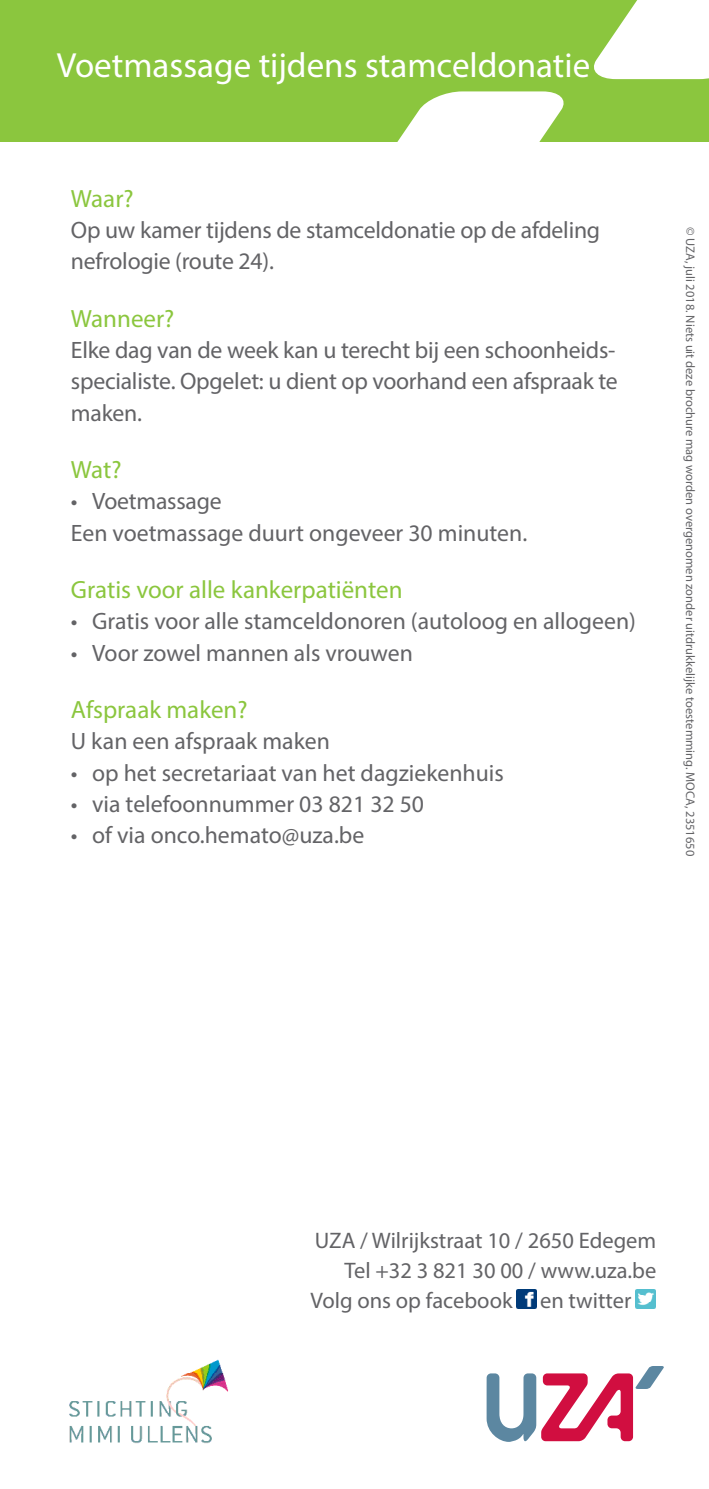
<style>
.page{position:relative;width:709px;height:1489px;background:#fff}
.page>*{position:absolute;margin:0;border:0;box-sizing:border-box;transform-origin:0 0}
.t1{font:35px "Myriad Pro";color:#fff}
.Titel-onder{font:25px "Myriad Pro";color:#8bc63e}
.Body-tekst{font:23.75px/31.2px "Myriad Pro";color:#636366;text-align:justify}
.Body-opsommingsteken{font:23.75px/31.2px "Myriad Pro";letter-spacing:-.01em;color:#636366}
.adres_regular{font:22.5px "Myriad Pro";color:#636366}
.t2{font:12.5px "Myriad Pro";color:#636366}
</style>
<div class="page">
<svg style="left:486px;top:1366px;width:178px;height:75px"></svg>
<img style="left:516px;top:1289px;width:20px;height:19px">
<img style="left:636px;top:1289px;width:19px;height:19px">
<div style="left:0;top:0;width:709px;height:142px;background:#8bc63e"></div>
<svg style="left:397px;top:91px;width:167px;height:51px;fill:#fff"></svg>
<svg style="left:594px;top:0;width:115px;height:79px"></svg>
<img style="left:69px;top:1359px;width:159px;height:85px">
<p class="t1" style="left:57px;top:44px;width:535px">Voetmassage tijdens stamceldonatie</p>
<p class="Titel-onder" style="left:71px;top:183px;width:64px">Waar?</p>
<p class="Body-opsommingsteken" style="left:71px;top:214px;width:531px">Op uw kamer tijdens de stamceldonatie op de afdeling nefrologie (route 24).</p>
<p class="Titel-onder" style="left:71px;top:303px;width:105px">Wanneer?</p>
<p class="Body-tekst" style="left:71px;top:334px;width:548px">Elke dag van de week kan u terecht bij een schoonheids&shy;specialiste. Opgelet: u dient op voorhand een afspraak te maken.</p>
<p class="Titel-onder" style="left:71px;top:454px;width:52px">Wat?</p>
<p class="Body-tekst" style="left:71px;top:485px;width:458px">• Voetmassage<br>Een voetmassage duurt ongeveer 30 minuten.</p>
<p class="Titel-onder" style="left:71px;top:574px;width:333px">Gratis voor alle kankerpatiënten</p>
<p class="Body-tekst" style="left:71px;top:605px;width:566px">• Gratis voor alle stamceldonoren (autoloog en allogeen)</p>
<p class="Body-tekst" style="left:71px;top:636px;width:343px">• Voor zowel mannen als vrouwen</p>
<p class="Titel-onder" style="left:71px;top:694px;width:178px">Afspraak maken?</p>
<p class="Body-tekst" style="left:71px;top:725px;width:260px">U kan een afspraak maken</p>
<p class="Body-tekst" style="left:71px;top:756px;width:434px">• op het secretariaat van het dagziekenhuis</p>
<p class="Body-tekst" style="left:71px;top:788px;width:355px">• via telefoonnummer 03 821 32 50</p>
<p class="Body-tekst" style="left:71px;top:819px;width:295px">• of via onco.hemato@uza.be</p>
<p class="t2" style="left:698px;top:227px;width:630px;rotate:90deg">© UZA, juli 2018. Niets uit deze brochure mag worden overgenomen zonder uitdrukkelijke toestemming. MOCA, 2351650</p>
<p class="adres_regular" style="left:315px;top:1226px;width:343px">UZA / Wilrijkstraat 10 / 2650 Edegem</p>
<p class="adres_regular" style="left:344px;top:1256px;width:313px">Tel +32 3 821 30 00 / www.uza.be</p>
<p class="adres_regular" style="left:310px;top:1286px;width:322px">Volg ons op facebook en twitter</p>
</div>
